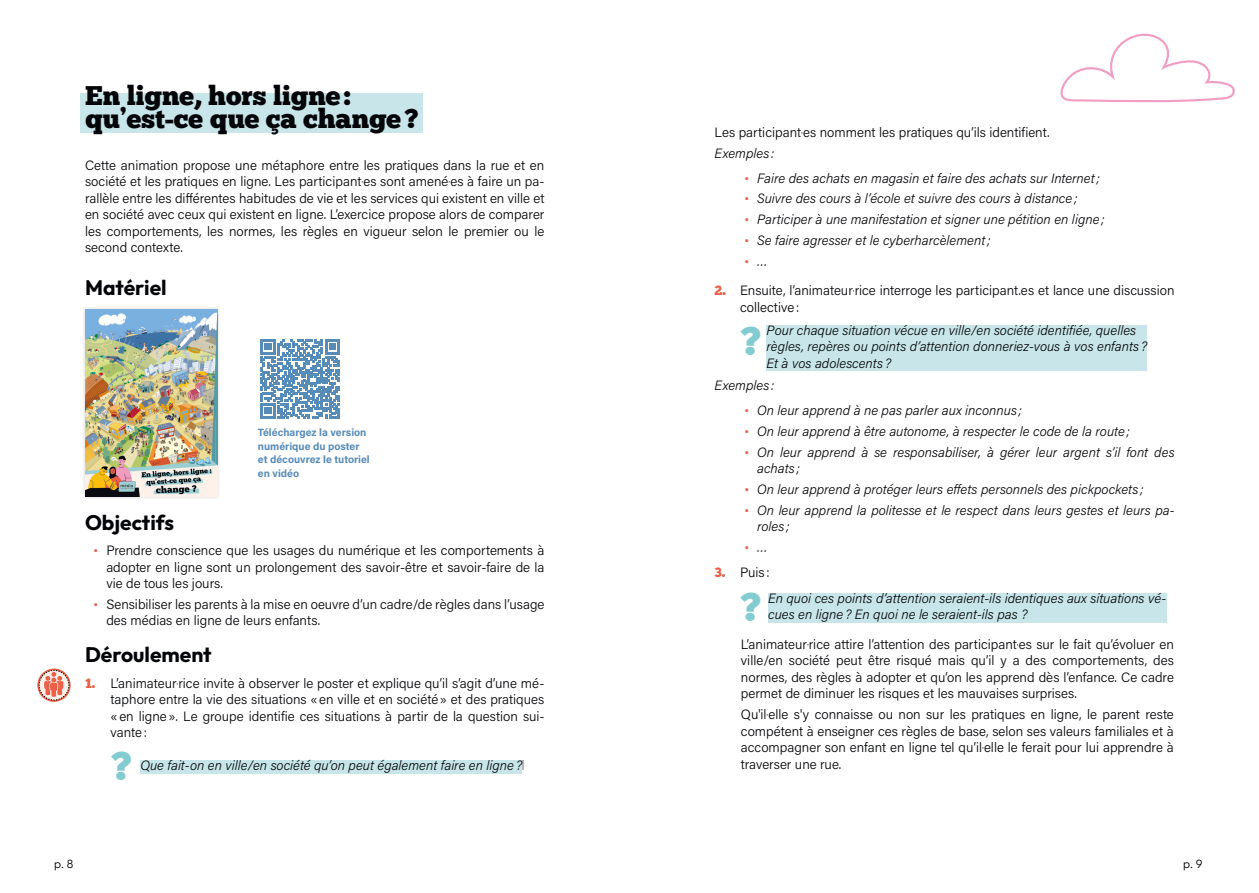
<style>
.page{position:relative;width:1259px;height:893px;background:#fff}
.page>*{position:absolute;margin:0;border:0;box-sizing:border-box;transform-origin:0 0}
.Text{font:39.9px "Chunk Five";color:#82cbd1}
.Titre_1{font:27px/22.5px "Chunk Five";color:#030407}
.Sous-titre_1{font:700 21px "Outfit";color:#030407}
.Number{font:300 13.5px/16.5px "Acumin Pro";color:#030407;text-align:justify}
.Questions_surlignage_1{font:italic 300 13.5px/16.5px "Acumin Pro";color:#030407}
.Text-2{font:300 13.5px/16.5px "Acumin Pro";color:#030407;text-align:justify}
.Number-2{font:italic 300 13.5px "Acumin Pro";color:#030407}
.Text-3{font:13.5px "Chunk Five";color:#ec6048}
.t1{font:13.5px "Chunk Five";color:#ec604f}
.t2{font:300 12px "Outfit";color:#000}
.Text-4{font:700 10.5px/13.5px "Acumin Pro";color:#578bb8}
.s1{font-family:"Chunk Five";font-weight:400;color:#ec604f}
.s2{font-family:"Chunk Five";font-weight:400;font-style:normal;color:#ec604f}
.s3{font-family:"Acumin Pro";font-weight:300;font-style:italic;color:#030407}
</style>
<div class="page">
<div style="left:81px;top:93px;width:342px;height:39px;background:#c8e6e9"></div>
<div style="left:81px;top:305px;width:140px;height:195px;background:#000;opacity:.2"></div>
<img style="left:85px;top:309px;width:132px;height:187px">
<svg style="left:261px;top:339px;width:79px;height:79px"></svg>
<div style="left:140px;top:760px;width:382px;height:13px;background:#c8e6e9"></div>
<div style="left:766px;top:325px;width:381px;height:46px;background:#c8e6e9"></div>
<div style="left:768px;top:593px;width:398px;height:29px;background:#c8e6e9"></div>
<svg style="left:1060px;top:33px;width:175px;height:70px"></svg>
<svg style="left:37px;top:669px;width:34px;height:33px"></svg>
<svg style="left:39px;top:670px;width:30px;height:30px"></svg>
<p class="Titre_1" style="left:85px;top:86px;width:335px">En ligne, hors ligne: qu’est-ce que ça change?</p>
<p class="Text-2" style="left:85px;top:156px;width:461px">Cette animation propose une métaphore entre les pratiques dans la rue et en société et les pratiques en ligne. Les participant.es sont amené.es à faire un pa&shy;rallèle entre les différentes habitudes de vie et les services qui existent en ville et en société avec ceux qui existent en ligne. L’exercice propose alors de comparer les comportements, les normes, les règles en vigueur selon le premier ou le second contexte.</p>
<p class="Sous-titre_1" style="left:85px;top:273px;width:83px">Matériel</p>
<p class="Text-4" style="left:258px;top:425px;width:113px">Téléchargez la version numérique du poster et découvrez le tutoriel en vidéo</p>
<p class="Sous-titre_1" style="left:85px;top:509px;width:91px">Objectifs</p>
<p class="Text-2" style="left:106px;top:542px;width:439px;text-indent:-13px"><span class="s1">•</span> Prendre conscience que les usages du numérique et les comportements à adopter en ligne sont un prolongement des savoir-être et savoir-faire de la vie de tous les jours.</p>
<p class="Text-2" style="left:106px;top:595px;width:439px;text-indent:-13px"><span class="s1">•</span> Sensibiliser les parents à la mise en oeuvre d’un cadre/de règles dans l’usage des médias en ligne de leurs enfants.</p>
<p class="Sous-titre_1" style="left:85px;top:641px;width:128px">Déroulement</p>
<p class="Text-3" style="left:85px;top:675px;width:12px">1.</p>
<p class="Number" style="left:111px;top:674px;width:435px">L’animateur.rice invite à observer le poster et explique qu’il s’agit d’une mé&shy;taphore entre la vie des situations «en ville et en société» et des pratiques «en ligne». Le groupe identifie ces situations à partir de la question sui&shy;vante:</p>
<p class="Text" style="left:111px;top:741px;width:22px">?</p>
<p class="Questions_surlignage_1" style="left:140px;top:756px;width:383px">Que fait-on en ville/en société qu’on peut également faire en ligne?</p>
<p class="Number" style="left:714px;top:123px;width:336px">Les participant.es nomment les pratiques qu’ils identifient.</p>
<p class="Number-2" style="left:714px;top:144px;width:61px">Exemples :</p>
<p class="Questions_surlignage_1" style="left:744px;top:169px;width:357px"><span class="s2">•</span> Faire des achats en magasin et faire des achats sur Internet;</p>
<p class="Questions_surlignage_1" style="left:744px;top:190px;width:335px"><span class="s2">•</span> Suivre des cours à l’école et suivre des cours à distance;</p>
<p class="Questions_surlignage_1" style="left:744px;top:211px;width:362px"><span class="s2">•</span> Participer à une manifestation et signer une pétition en ligne;</p>
<p class="Questions_surlignage_1" style="left:744px;top:231px;width:248px"><span class="s2">•</span> Se faire agresser et le cyberharcèlement;</p>
<p class="t1" style="left:744px;top:253px;width:25px">• <span class="s3">…</span></p>
<p class="Number" style="left:740px;top:281px;width:436px">Ensuite, l’animateur.rice interroge les participant.es et lance une discussion collective:</p>
<p class="Text-3" style="left:714px;top:282px;width:13px">2.</p>
<p class="Questions_surlignage_1" style="left:766px;top:322px;width:382px">Pour chaque situation vécue en ville/en société identifiée, quelles règles, repères ou points d’attention donneriez-vous à vos enfants ?<br>Et à vos adolescents ?</p>
<p class="Text" style="left:740px;top:316px;width:22px">?</p>
<p class="Number-2" style="left:714px;top:376px;width:61px">Exemples :</p>
<p class="Questions_surlignage_1" style="left:744px;top:402px;width:279px"><span class="s2">•</span> On leur apprend à ne pas parler aux inconnus ;</p>
<p class="Questions_surlignage_1" style="left:744px;top:422px;width:387px"><span class="s2">•</span> On leur apprend à être autonome, à respecter le code de la route;</p>
<p class="Questions_surlignage_1" style="left:757px;top:443px;width:419px;text-indent:-13px"><span class="s2">•</span> On leur apprend à se responsabiliser, à gérer leur argent s’il font des achats ;</p>
<p class="Questions_surlignage_1" style="left:744px;top:480px;width:401px"><span class="s2">•</span> On leur apprend à protéger leurs effets personnels des pickpockets ;</p>
<p class="Questions_surlignage_1" style="left:757px;top:501px;width:419px;text-indent:-13px"><span class="s2">•</span> On leur apprend la politesse et le respect dans leurs gestes et leurs pa&shy;roles ;</p>
<p class="t1" style="left:744px;top:539px;width:25px">• <span class="s3">…</span></p>
<p class="Number" style="left:740px;top:564px;width:31px">Puis :</p>
<p class="Text-3" style="left:714px;top:564px;width:12px">3.</p>
<p class="Text" style="left:740px;top:582px;width:22px">?</p>
<p class="Questions_surlignage_1" style="left:768px;top:589px;width:399px">En quoi ces points d’attention seraient-ils identiques aux situations vé-</p>
<p class="Questions_surlignage_1" style="left:768px;top:605px;width:261px">cues en ligne? En quoi ne le seraient-ils pas ?</p>
<p class="Number" style="left:741px;top:635px;width:434px">L’animateur.rice attire l’attention des participant.es sur le fait qu’évoluer en ville/en société peut être risqué mais qu’il y a des comportements, des normes, des règles à adopter et qu’on les apprend dès l’enfance. Ce cadre permet de diminuer les risques et les mauvaises surprises.</p>
<p class="Number" style="left:741px;top:706px;width:434px">Qu'il.elle s'y connaisse ou non sur les pratiques en ligne, le parent reste compétent à enseigner ces règles de base, selon ses valeurs familiales et à accompagner son enfant en ligne tel qu’il.elle le ferait pour lui apprendre à traverser une rue.</p>
<p class="t2" style="left:54px;top:857px;width:21px">p. 8</p>
<p class="t2" style="left:1183px;top:857px;width:21px">p. 9</p>
</div>
